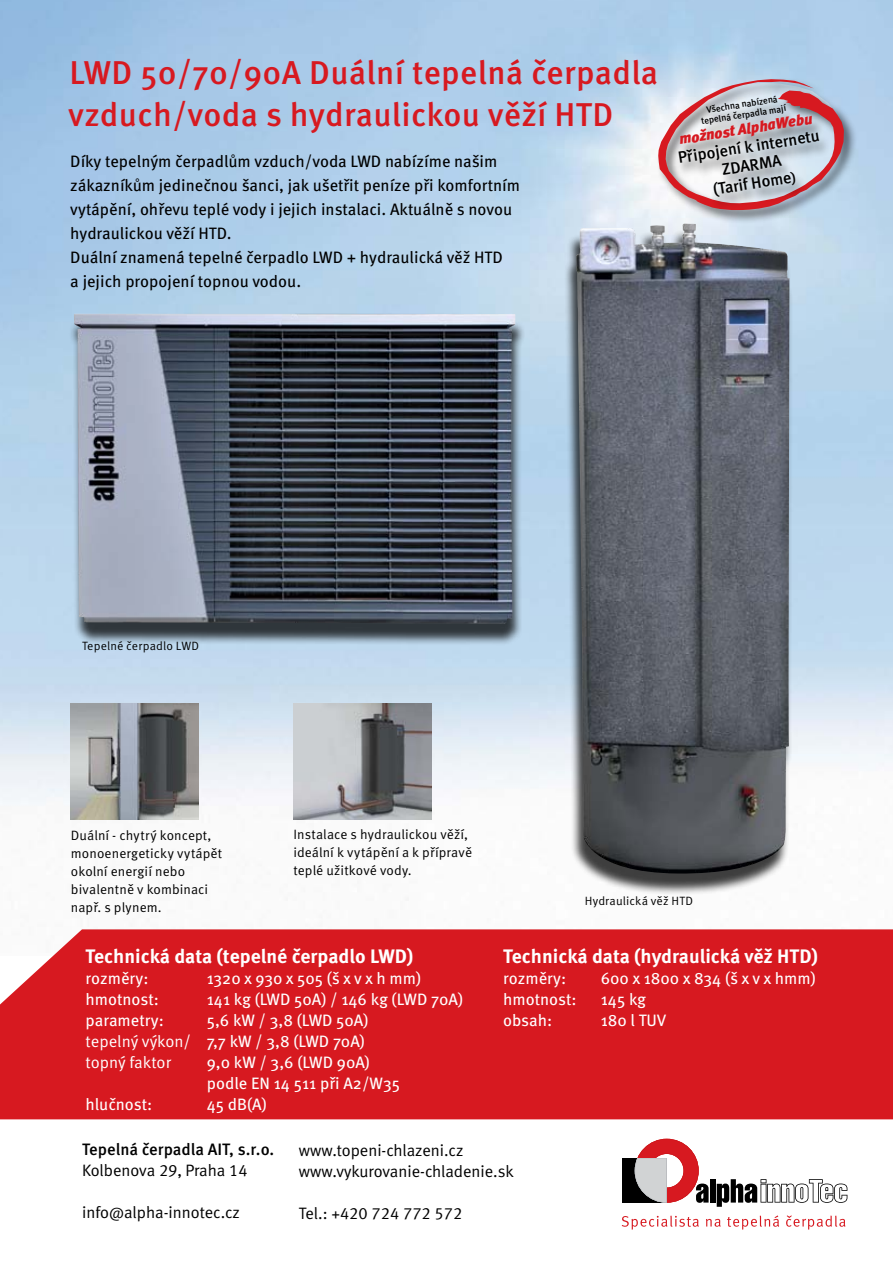
<style>
.page{position:relative;width:893px;height:1263px;background:#fff}
.page>*{position:absolute;margin:0;border:0;box-sizing:border-box;transform-origin:0 0}
.t1{font:500 33px/42px "Meta Pro";letter-spacing:.01em;color:#d71920}
.t2{font:700 19.5px "Meta Pro";color:#fff}
.t3{font:16.5px/24px "Meta Pro";color:#000}
.t4{font:16.5px/21px "Meta Pro";color:#fff}
.t5{font:16.5px/21px "Meta Normal CELF";color:#000}
.t6{font:500 16.5px "Meta Pro";color:#000}
.t7{font:16.35px/18.5px "Meta Medium CELF";color:#000;text-align:center}
.t8{font:italic 15.15px "Meta Black CELF";color:#d71920}
.t9{font:13.5px/18px "Meta Pro";letter-spacing:.01em;color:#000}
.t10{font:12px "Meta Pro";letter-spacing:.015em;color:#000}
.t11{font:9.3px/10.5px "Meta Medium CELF";color:#000;text-align:center}
.s1{font-size:14.4px}
.s2{font-style:inherit}
</style>
<div class="page">
<img style="left:0;top:0;width:893px;height:820px">
<div style="left:0;top:929px;width:893px;height:190px;background:#d71920"></div>
<img style="left:293px;top:704px;width:138px;height:116px">
<img style="left:71px;top:704px;width:128px;height:116px">
<div style="left:68px;top:320px;width:458px;height:326px;background:#000;opacity:.75"></div>
<img style="left:74px;top:314px;width:441px;height:309px">
<div style="left:564px;top:230px;width:229px;height:666px;background:#000;opacity:.75"></div>
<img style="left:576px;top:223px;width:213px;height:651px">
<div style="left:656px;top:77px;width:202px;height:147px;background:#000;opacity:.56"></div>
<svg style="left:658px;top:79px;width:186px;height:131px;background:#c9b1be"></svg>
<div style="left:675px;top:96px;width:156px;height:117px;background:#000;opacity:.5"></div>
<svg style="left:622px;top:1215px;width:77px;height:14px"></svg>
<svg style="left:706px;top:1219px;width:15px;height:8px"></svg>
<svg style="left:727px;top:1215px;width:52px;height:14px"></svg>
<svg style="left:786px;top:1215px;width:59px;height:14px"></svg>
<div style="left:622px;top:1158px;width:45px;height:45px;background:#000"></div>
<svg style="left:635px;top:1139px;width:74px;height:64px"></svg>
<div style="left:710px;top:1179px;width:5px;height:23px;background:#000"></div>
<svg style="left:717px;top:1179px;width:130px;height:28px"></svg>
<h1 class="t1" style="left:68px;top:49px;width:591px">LWD 50/70/90A Duální tepelná čerpadla vzduch/voda s hydraulickou věží HTD</h1>
<p class="t3" style="left:70px;top:148px;width:451px">Díky tepelným čerpadlům vzduch/voda LWD nabízíme našim zákazníkům jedinečnou šanci, jak ušetřit peníze při komfortním vytápění, ohřevu teplé vody i jejich instalaci. Aktuálně s novou hydraulickou věží HTD.<br>Duální znamená tepelné čerpadlo LWD + hydraulická věž HTD<br>a jejich propojení topnou vodou.</p>
<p class="t11" style="left:699px;top:106px;width:87px;rotate:-9deg">Všechna nabízená tepelná čerpadla mají</p>
<p class="t8" style="left:678px;top:130px;width:136px;rotate:-9deg">možnost AlphaWebu</p>
<p class="t7" style="left:677px;top:149px;width:144px;rotate:-9deg">Připojení k internetu<br>ZDARMA<br>(Tarif Home<span class="s1">)</span></p>
<p class="t10" style="left:82px;top:637px;width:119px">Tepelné čerpadlo LWD</p>
<p class="t9" style="left:71px;top:826px;width:153px">Duální - chytrý koncept, monoenergeticky vytápět okolní energií nebo bivalentně v kombinaci např. s plynem.</p>
<p class="t9" style="left:293px;top:825px;width:180px">Instalace s hydraulickou věží, ideální k vytápění a k přípravě teplé užitkové vody.</p>
<p class="t2" style="left:86px;top:941px;width:329px">Technická data (tepelné čerpadlo LWD)</p>
<p class="t4" style="left:86px;top:966px;width:65px">rozměry:</p>
<p class="t4" style="left:207px;top:966px;width:216px">1320 x 930 x 505 (š x v x h mm)</p>
<p class="t4" style="left:86px;top:987px;width:75px">hmotnost:</p>
<p class="t4" style="left:207px;top:987px;width:258px">141 kg (LWD 50A) / 146 kg (LWD 70A)</p>
<p class="t4" style="left:86px;top:1008px;width:80px">parametry:</p>
<p class="t4" style="left:86px;top:1008px;width:285px;text-indent:121px">5,6 kW / 3,8 (LWD 50A) <span class="s2">tepelný výkon/</span> 7,7 kW / 3,8 (LWD 70A) <span class="s2">topný faktor</span></p>
<p class="t4" style="left:207px;top:1051px;width:195px">9,0 kW / 3,6 (LWD 90A) podle EN 14 511 při A2/W35</p>
<p class="t4" style="left:86px;top:1093px;width:68px">hlučnost:</p>
<p class="t4" style="left:207px;top:1093px;width:62px">45 dB(A)</p>
<p class="t10" style="left:585px;top:892px;width:110px">Hydraulická věž HTD</p>
<p class="t2" style="left:503px;top:941px;width:316px">Technická data (hydraulická věž HTD)</p>
<p class="t4" style="left:503px;top:966px;width:65px">rozměry:</p>
<p class="t4" style="left:601px;top:966px;width:217px">600 x 1800 x 834 (š x v x hmm)</p>
<p class="t4" style="left:503px;top:987px;width:75px">hmotnost:</p>
<p class="t4" style="left:601px;top:987px;width:47px">145 kg</p>
<p class="t4" style="left:503px;top:1008px;width:50px">obsah:</p>
<p class="t4" style="left:601px;top:1008px;width:67px">180 l TUV</p>
<p class="t6" style="left:82px;top:1136px;width:194px">Tepelná čerpadla AIT, s.r.o.</p>
<p class="t5" style="left:82px;top:1160px;width:167px">Kolbenova 29, Praha 14</p>
<p class="t5" style="left:82px;top:1202px;width:159px">info@alpha-innotec.cz</p>
<p class="t5" style="left:299px;top:1140px;width:216px">www.topeni-chlazeni.cz www.vykurovanie-chladenie.sk</p>
<p class="t5" style="left:299px;top:1203px;width:165px">Tel.: +420 724 772 572</p>
</div>
